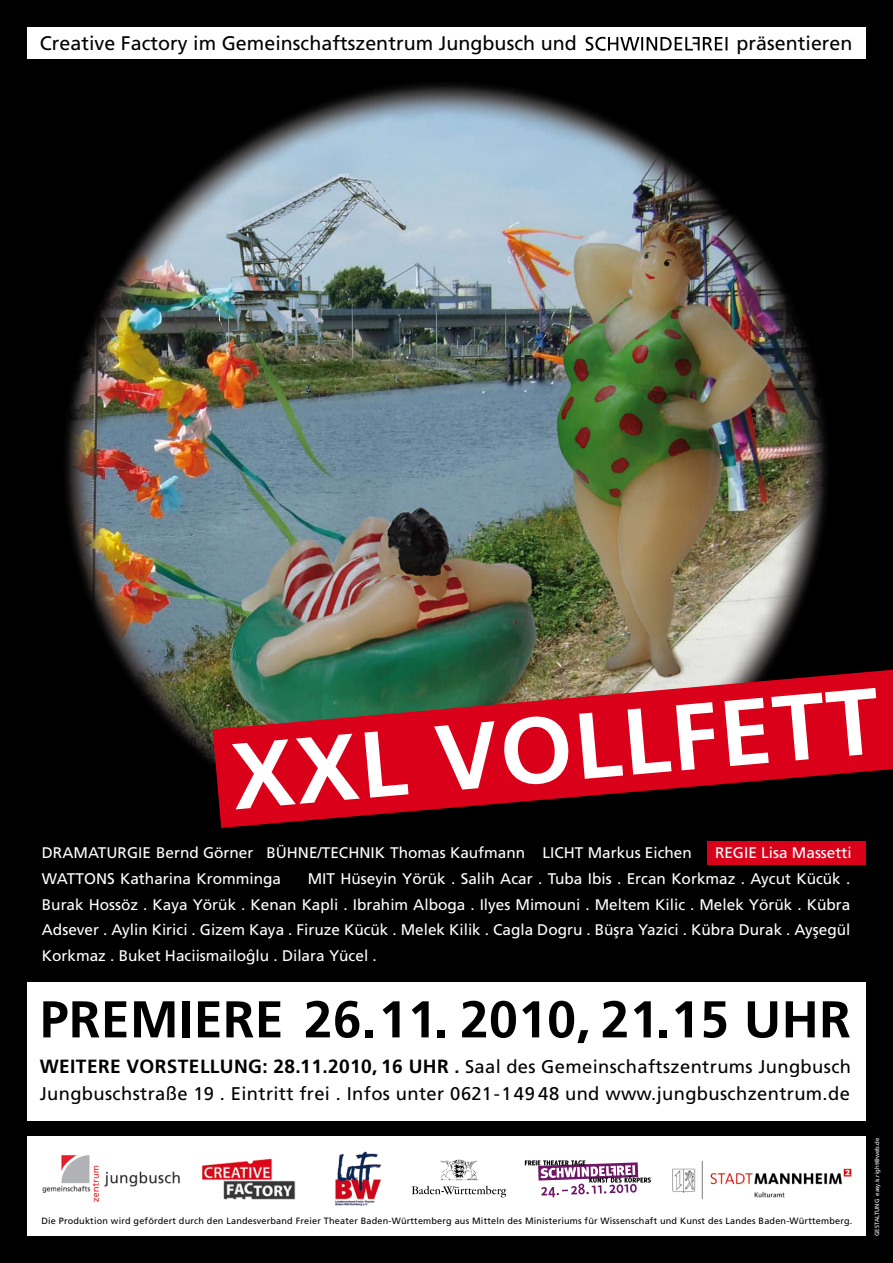
<style>
.page{position:relative;width:893px;height:1263px;background:#000}
.page>*{position:absolute;margin:0;border:0;box-sizing:border-box;transform-origin:0 0}
.t1{font:700 93.53px "Frutiger";color:#fff}
.t2{font:700 51.68px "Frutiger";letter-spacing:.005em;color:#000}
.t3{font:19.65px "Frutiger";color:#000}
.t4{font:700 19.12px "Frutiger";letter-spacing:.02em;color:#000}
.t5{font:18.38px/27px "Frutiger";letter-spacing:.02em;color:#000;text-align:right}
.t6{font:15.38px/25.5px "Frutiger";color:#fff;text-align:justify}
.t7{font:9.07px "Frutiger";letter-spacing:.02em;color:#000}
.t8{font:6px "Frutiger";color:#fff}
.s1{font-weight:700;font-size:19.12px}
.s2{font-family:"Frutiger CE";font-weight:700}
</style>
<div class="page">
<img style="left:66px;top:85px;width:761px;height:678px">
<div style="left:27px;top:27px;width:839px;height:32px;background:#fff"></div>
<svg style="left:586px;top:37px;width:141px;height:14px"></svg>
<svg style="left:213px;top:670px;width:680px;height:158px;fill:#da001a"></svg>
<div style="left:27px;top:982px;width:839px;height:139px;background:#fff"></div>
<div style="left:27px;top:1137px;width:839px;height:99px;background:#fff"></div>
<img style="left:201px;top:1158px;width:95px;height:42px">
<img style="left:42px;top:1154px;width:138px;height:48px">
<img style="left:440px;top:1160px;width:38px;height:20px">
<svg style="left:412px;top:1186px;width:94px;height:11px"></svg>
<img style="left:335px;top:1152px;width:46px;height:54px">
<img style="left:672px;top:1161px;width:180px;height:38px">
<div style="left:707px;top:841px;width:159px;height:24px;background:#da001a"></div>
<svg style="left:525px;top:1160px;width:126px;height:37px"></svg>
<p class="t3" style="left:40px;top:32px;width:539px">Creative Factory im Gemeinschaftszentrum Jungbusch und</p>
<p class="t3" style="left:736px;top:32px;width:118px">präsentieren</p>
<h1 class="t1" style="left:227px;top:722px;width:651px;rotate:-5deg">XXL VOLLFETT</h1>
<p class="t6" style="left:42px;top:840px;width:518px">DRAMATURGIE Bernd Görner BÜHNE/TECHNIK Thomas Kaufmann Licht</p>
<p class="t6" style="left:588px;top:840px;width:106px">Markus Eichen</p>
<p class="t6" style="left:715px;top:840px;width:138px">REGIE Lisa Massetti</p>
<p class="t6" style="left:42px;top:866px;width:241px">WATTONS Katharina Kromminga</p>
<p class="t6" style="left:42px;top:866px;width:810px;text-indent:266px">MIT Hüseyin Yörük . Salih Acar . Tuba Ibis . Ercan Korkmaz . Aycut Kücük .<br>Burak Hossöz . Kaya Yörük . Kenan Kapli . Ibrahim Alboga . Ilyes Mimouni . Meltem Kilic . Melek Yörük . Kübra Adsever . Aylin Kirici . Gizem Kaya . Firuze Kücük . Melek Kilik . Cagla Dogru . Büsra Yazici . Kübra Durak . Aysegül Korkmaz . Buket Haciismailoglu . Dilara Yücel .</p>
<h2 class="t2" style="left:40px;top:989px;width:812px">PREMIERE 26. 11. 2010, 21.15 UHR</h2>
<p class="t4" style="left:40px;top:1055px;width:151px">WEITE RE VORSTELLU</p>
<p class="t5" style="left:40px;top:1053px;width:813px"><span class="s1">NG: 28.11.2010, 16 UHR</span> <span class="s2">.</span> Saal des Gemeinschaftszentrums Jungbusch<br>Jungbuschstraße 19 . Eintritt frei . Infos unter 0621-149 48 und www.jungbuschzentrum.de</p>
<p class="t7" style="left:41px;top:1216px;width:812px">Die Produktion wird gefördert durch den Landesverband Freier Theater Baden-Württemberg aus Mitteln des Ministeriums für Wissenschaft und Kunst des Landes Baden-Württemberg.</p>
<p class="t8" style="left:873px;top:1236px;width:100px;rotate:-90deg">GESTALTUNG easy.is.right@web.de</p>
</div>
